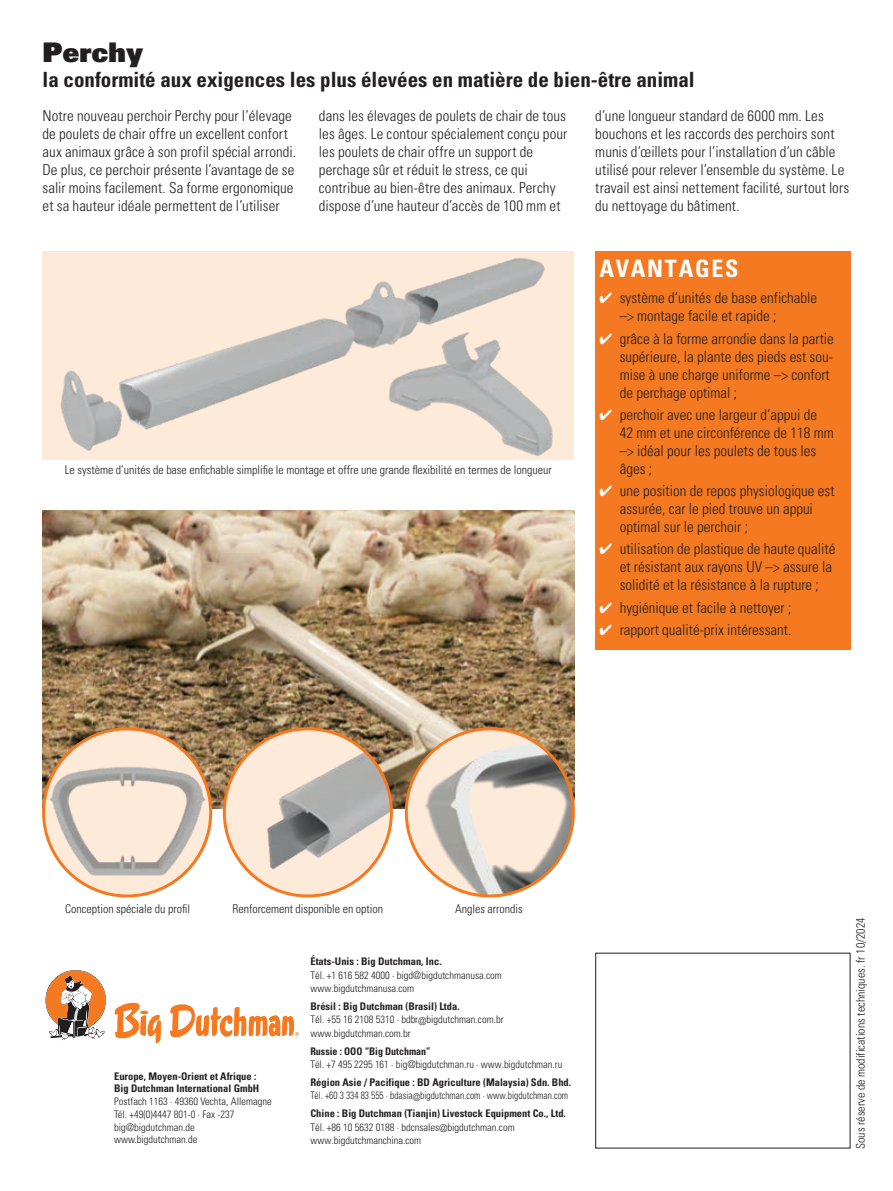
<style>
.page{position:relative;width:893px;height:1191px;background:#fff}
.page>*{position:absolute;margin:0;border:0;box-sizing:border-box;transform-origin:0 0}
.t1{font:27px "Univers LT Std X Black";color:#231f20}
.t2{font:700 condensed 24px "Univers LT Std";letter-spacing:.07em;color:#fff}
.t3{font:700 condensed 21px "Univers LT Std";color:#231f20}
.t4{font:300 condensed 15px/18px "Univers LT Std";color:#231f20}
.t5{font:300 condensed 12px "Univers LT Std";color:#231f20}
.t6{font:300 condensed 10.5px/13.5px "Univers LT Std";color:#231f20}
.t7{font:700 condensed 10.5px/12.8px "Univers LT Std";color:#231f20}
.t8{font:300 condensed 10.5px "Univers LT Std";color:#231f20;scale:.9 1}
.t9{font:700 condensed 10.5px "Univers LT Std";color:#231f20;scale:.95 1}
.s1{color:#fff}
</style>
<div class="page">
<img style="left:43px;top:253px;width:529px;height:206px">
<img style="left:43px;top:510px;width:531px;height:298px">
<img style="left:44px;top:729px;width:167px;height:167px;border-radius:84px">
<svg style="left:224px;top:729px;width:167px;height:167px;background:#fcd5b7"></svg>
<img style="left:237px;top:729px;width:154px;height:152px">
<img style="left:406px;top:729px;width:167px;height:167px;border-radius:84px">
<svg style="left:115px;top:1002px;width:46px;height:41px"></svg>
<svg style="left:170px;top:1004px;width:129px;height:33px"></svg>
<svg style="left:46px;top:970px;width:60px;height:70px"></svg>
<div style="left:595px;top:251px;width:255px;height:398px;background:#f47921"></div>
<h1 class="t1" style="left:43px;top:35px;width:102px">Perchy</h1>
<h3 class="t3" style="left:43px;top:67px;width:654px">la conformité aux exigences les plus élevées en matière de bien-être animal</h3>
<p class="t4" style="left:43px;top:107px;width:255px">Notre nouveau perchoir Perchy pour l’élevage de poulets de chair offre un excellent confort aux animaux grâce à son profil spécial arrondi.<br>De plus, ce perchoir présente l’avantage de se salir moins facilement. Sa forme ergonomique et sa hauteur idéale permettent de l’utiliser</p>
<p class="t4" style="left:319px;top:107px;width:250px">dans les élevages de poulets de chair de tous les âges. Le contour spécialement conçu pour les poulets de chair offre un support de perchage sûr et réduit le stress, ce qui contribue au bien-être des animaux. Perchy dispose d’une hauteur d’accès de 100 mm et</p>
<p class="t4" style="left:595px;top:107px;width:255px">d’une longueur standard de 6000 mm. Les bouchons et les raccords des perchoirs sont munis d’œillets pour l’installation d’un câble utilisé pour relever l’ensemble du système. Le travail est ainsi nettement facilité, surtout lors du nettoyage du bâtiment.</p>
<p class="t5" style="left:65px;top:463px;width:488px">Le système d’unités de base enfichable simplifie le montage et offre une grande flexibilité en termes de longueur</p>
<h2 class="t2" style="left:600px;top:253px;width:140px">AVANTAGES</h2>
<p class="t4" style="left:620px;top:289px;width:199px;text-indent:-20px"><span class="s1">✔</span> système d‘unités de base enfichable –&gt; montage facile et rapide ;</p>
<p class="t4" style="left:620px;top:329px;width:216px;text-indent:-20px"><span class="s1">✔</span> grâce à la forme arrondie dans la partie supérieure, la plante des pieds est sou&shy;mise à une charge uniforme –&gt; confort de perchage optimal ;</p>
<p class="t4" style="left:620px;top:405px;width:216px;text-indent:-20px"><span class="s1">✔</span> perchoir avec une largeur d‘appui de<br>42 mm et une circonférence de 118 mm –&gt; idéal pour les poulets de tous les âges ;</p>
<p class="t4" style="left:620px;top:482px;width:216px;text-indent:-20px"><span class="s1">✔</span> une position de repos physiologique est assurée, car le pied trouve un appui optimal sur le perchoir ;</p>
<p class="t4" style="left:620px;top:540px;width:217px;text-indent:-20px"><span class="s1">✔</span> utilisation de plastique de haute qualité et résistant aux rayons UV –&gt; assure la solidité et la résistance à la rupture ;</p>
<p class="t4" style="left:600px;top:598px;width:193px"><span class="s1">✔</span> hygiénique et facile à nettoyer ;</p>
<p class="t4" style="left:600px;top:620px;width:193px"><span class="s1">✔</span> rapport qualité-prix intéressant.</p>
<p class="t5" style="left:65px;top:901px;width:126px">Conception spéciale du profil</p>
<p class="t5" style="left:232px;top:901px;width:152px">Renforcement disponible en option</p>
<p class="t5" style="left:455px;top:901px;width:69px">Angles arrondis</p>
<p class="t7" style="left:114px;top:1069px;width:147px">Europe, Moyen-Orient et Afrique :<br>Big Dutchman International GmbH</p>
<p class="t6" style="left:114px;top:1095px;width:159px;line-height:12.8px">Postfach 1163 · 49360 Vechta, Allemagne<br>Tél. +49(0)4447 801-0 · Fax -237 big@bigdutchman.de www.bigdutchman.de</p>
<p class="t7" style="left:310px;top:955px;width:133px">États-Unis : Big Dutchman, Inc.</p>
<p class="t6" style="left:310px;top:968px;width:193px">Tél. +1 616 582 4000 · bigd@bigdutchmanusa.com www.bigdutchmanusa.com</p>
<p class="t7" style="left:310px;top:999px;width:151px">Brésil : Big Dutchman (Brasil) Ltda.</p>
<p class="t6" style="left:310px;top:1013px;width:195px">Tél. +55 16 2108 5310 · bdbr@bigdutchman.com.br www.bigdutchman.com.br</p>
<p class="t9" style="left:310px;top:1044px;width:128px">Russie : OOO “Big Dutchman”</p>
<p class="t6" style="left:310px;top:1057px;width:253px">Tél. +7 495 2295 161 · big@bigdutchman.ru · www.bigdutchman.ru</p>
<p class="t7" style="left:310px;top:1075px;width:262px">Région Asie / Pacifique : BD Agriculture (Malaysia) Sdn. Bhd.</p>
<p class="t8" style="left:310px;top:1089px;width:288px">Tél. +60 3 334 83 555 · bdasia@bigdutchman.com · www.bigdutchman.com</p>
<p class="t7" style="left:310px;top:1107px;width:257px">Chine : Big Dutchman (Tianjin) Livestock Equipment Co., Ltd.</p>
<p class="t6" style="left:310px;top:1120px;width:206px">Tél. +86 10 5632 0188 · bdcnsales@bigdutchman.com www.bigdutchmanchina.com</p>
<p class="t5" style="left:853px;top:1149px;width:233px;rotate:-90deg">Sous réserve de modifications techniques. fr 10/2024</p>
</div>
